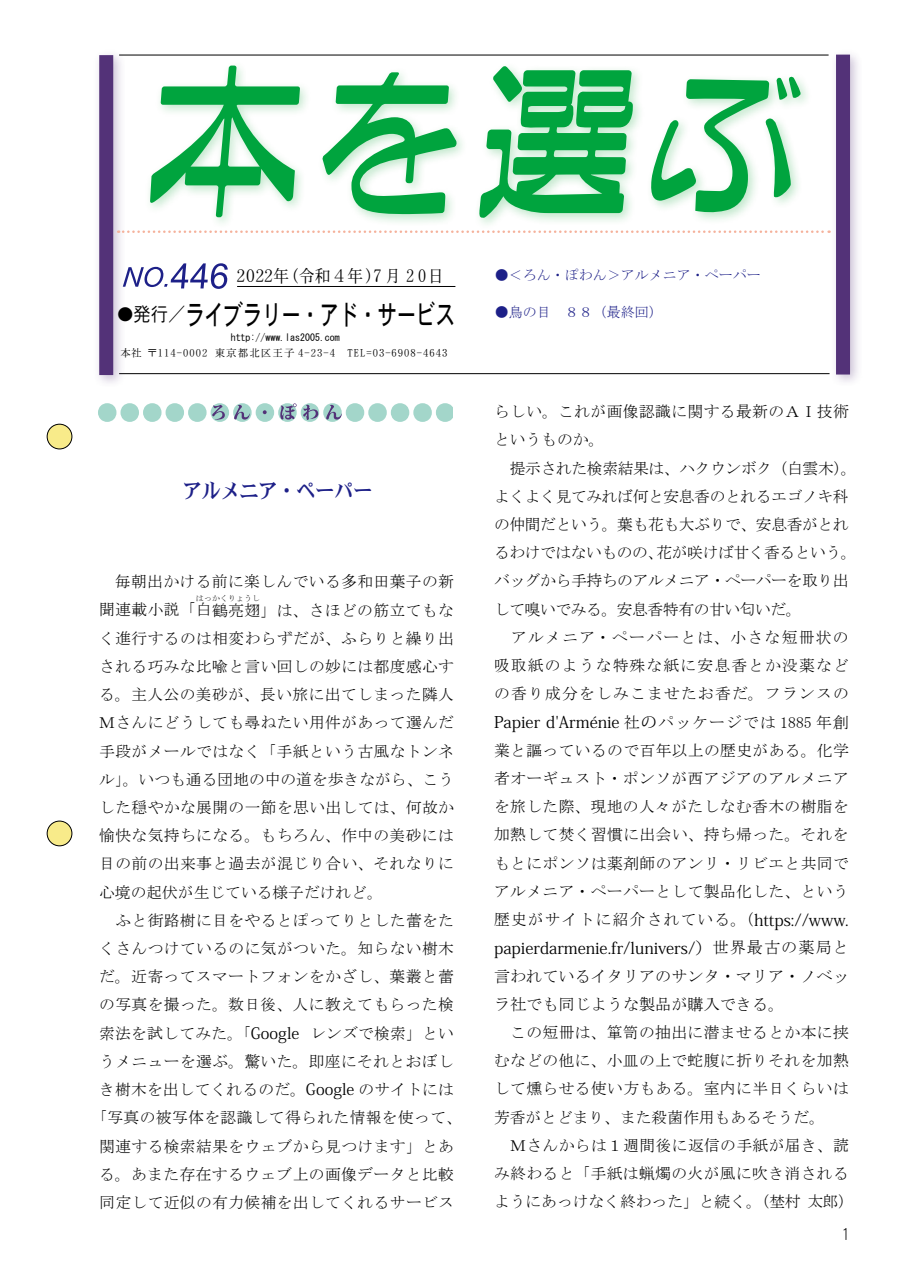
<style>
.page{position:relative;width:903px;height:1275px;background:#fff}
.page>*{position:absolute;margin:0;border:0;box-sizing:border-box;transform-origin:0 0}
.t1{font:28px "DFHS Gothic W5 WIN RKSJ H";letter-spacing:-.02em;color:#000;scale:.7 1}
.t2{font:21px "DFHS Mincho W7 WINP RKSJ H";letter-spacing:-.05em;color:#1d2088;scale:.95 1}
.t3{font:17.5px "DFHS Mincho W3 WIN RKSJ H";color:#000}
.t4{font:16.1px "Koz Min Pro";color:#000}
.t5{font:16.1px/28.2px "MS Mincho";color:#000}
.t6{font:16.1px "DF Maru Gothic Lt WIN RKSJ H";color:#000}
.t7{font:15.75px/28.2px "MS Mincho";letter-spacing:.025em;color:#000}
.t8{font:15.75px/28.2px "MS Mincho";letter-spacing:-.02em;color:#000}
.t9{font:15.75px "MS Mincho";color:#000}
.t10{font:14px "MS Mincho";color:#1d2088}
.t11{font:10.5px "DFHS Mincho W3 WIN RKSJ H";letter-spacing:.1em;color:#000}
.t12{font:9.97px "MS Gothic";color:#000}
.t13{font:7.88px "MS Mincho";letter-spacing:.02em;color:#000}
.s1{font-family:"DFHS Mincho W3 WIN RKSJ H";font-size:15.75px}
.s2{font-family:"DFHS Gothic W3 WING RKSJ H";font-size:19.25px}
.s3{font-family:"Koz Min Pro"}
.s4{font-family:"MS Mincho";font-size:15.75px}
.s5{font-family:"Koz Min Pro";font-size:16.1px}
.s6{font-family:"MS Mincho"}
</style>
<div class="page">
<hr style="left:119px;top:373px;width:710px;height:1px;background:#000">
<hr style="left:237px;top:286px;width:218px;height:1px;background:#000">
<svg style="left:98px;top:403px;width:355px;height:19px"></svg>
<hr style="left:119px;top:55px;width:709px;height:1px;background:#000">
<div style="left:93px;top:49px;width:33px;height:339px;background:#533278;opacity:.3"></div>
<div style="left:99px;top:55px;width:14px;height:320px;background:#533278"></div>
<div style="left:830px;top:48px;width:33px;height:339px;background:#533278;opacity:.3"></div>
<div style="left:836px;top:55px;width:14px;height:319px;background:#533278"></div>
<svg style="left:118px;top:230px;width:711px;height:3px"></svg>
<div style="left:145px;top:60px;width:668px;height:170px;background:#009f2d;opacity:.25"></div>
<svg style="left:150px;top:66px;width:150px;height:151px"></svg>
<svg style="left:322px;top:72px;width:135px;height:142px"></svg>
<svg style="left:479px;top:66px;width:155px;height:152px"></svg>
<svg style="left:649px;top:76px;width:151px;height:138px"></svg>
<div style="left:47px;top:424px;width:25px;height:25px;background:#f8eb8a;border-radius:50%"></div>
<div style="left:47px;top:424px;width:25px;height:25px;border:1px solid #000;border-radius:50%"></div>
<div style="left:47px;top:821px;width:25px;height:25px;background:#f8eb8a;border-radius:50%"></div>
<div style="left:47px;top:821px;width:25px;height:25px;border:1px solid #000;border-radius:50%"></div>
<svg style="left:123px;top:263px;width:105px;height:26px"></svg>
<p class="t3" style="left:237px;top:267px;width:209px">2022年（令和４年）7 月 2 0日</p>
<p class="t10" style="left:495px;top:268px;width:267px">●＜ろん・ぽわん＞アルメニア・ペーパー</p>
<p class="t10" style="left:495px;top:305px;width:169px">●鳥の目　８８（最終回）</p>
<h1 class="t1" style="left:118px;top:301px;width:483px"><span class="s1">●</span><span class="s2">発行／</span>ライブラリー・アド・サービス</h1>
<p class="t11" style="left:121px;top:347px;width:328px">本社 〒114-0002 東京都北区王子 4-23-4　TEL=03-6908-4643</p>
<p class="t12" style="left:231px;top:332px;width:111px">http://www.las2005.com</p>
<h2 class="t2" style="left:182px;top:480px;width:202px">アルメニア・ペーパー</h2>
<p class="t7" style="left:99px;top:567px;width:356px">　毎朝出かける前に楽しんでいる多和田葉子の新聞連載小説「白鶴亮翅」は、さほどの筋立てもな</p>
<p class="t13" style="left:196px;top:594px;width:66px">はっかくりょうし</p>
<p class="t7" style="left:99px;top:624px;width:356px">く進行するのは相変わらずだが、ふらりと繰り出</p>
<p class="t7" style="left:99px;top:652px;width:356px">される巧みな比喩と言い回しの妙には都度感心す</p>
<p class="t7" style="left:99px;top:680px;width:356px">る。主人公の美砂が、長い旅に出てしまった隣人</p>
<p class="t7" style="left:99px;top:709px;width:356px">Ｍさんにどうしても尋ねたい用件があって選んだ</p>
<p class="t7" style="left:99px;top:737px;width:356px">手段がメールではなく「手紙という古風なトンネ</p>
<p class="t9" style="left:99px;top:771px;width:356px">ル」。いつも通る団地の中の道を歩きながら、こう</p>
<p class="t7" style="left:99px;top:793px;width:356px">した穏やかな展開の一節を思い出しては、何故か</p>
<p class="t7" style="left:99px;top:821px;width:356px">愉快な気持ちになる。もちろん、作中の美砂には</p>
<p class="t7" style="left:99px;top:850px;width:356px">目の前の出来事と過去が混じり合い、それなりに</p>
<p class="t9" style="left:99px;top:884px;width:285px">心境の起伏が生じている様子だけれど。</p>
<p class="t7" style="left:99px;top:906px;width:356px">　ふと街路樹に目をやるとぽってりとした蕾をた</p>
<p class="t7" style="left:99px;top:934px;width:356px">くさんつけているのに気がついた。知らない樹木</p>
<p class="t7" style="left:99px;top:962px;width:356px">だ。近寄ってスマートフォンをかざし、葉叢と蕾</p>
<p class="t7" style="left:99px;top:991px;width:356px">の写真を撮った。数日後、人に教えてもらった検</p>
<p class="t7" style="left:99px;top:1019px;width:356px">索法を試してみた。「<span class="s3">Google</span> レンズで検索」とい</p>
<p class="t7" style="left:99px;top:1047px;width:356px">うメニューを選ぶ。驚いた。即座にそれとおぼし</p>
<p class="t7" style="left:99px;top:1075px;width:356px">き樹木を出してくれるのだ。<span class="s3">Google</span> のサイトには</p>
<p class="t7" style="left:91px;top:1103px;width:372px">「写真の被写体を認識して得られた情報を使って、</p>
<p class="t7" style="left:99px;top:1132px;width:356px">関連する検索結果をウェブから見つけます」とあ</p>
<p class="t7" style="left:99px;top:1160px;width:356px">る。あまた存在するウェブ上の画像データと比較</p>
<p class="t7" style="left:99px;top:1188px;width:356px">同定して近似の有力候補を出してくれるサービス</p>
<p class="t8" style="left:494px;top:397px;width:364px">らしい。これが画像認識に関する最新のＡＩ技術というものか。<br>　提示された検索結果は、ハクウンボク（白雲木）。よくよく見てみれば何と安息香のとれるエゴノキ科の仲間だという。葉も花も大ぶりで、安息香がとれるわけではないものの、花が咲けば甘く香るという。バッグから手持ちのアルメニア・ペーパーを取り出して嗅いでみる。安息香特有の甘い匂いだ。<br>　アルメニア・ペーパーとは、小さな短冊状の吸取紙のような特殊な紙に安息香とか没薬などの香り成分をしみこませたお香だ。フランスの</p>
<p class="t4" style="left:494px;top:711px;width:356px">Papier d'Arménie <span class="s4">社</span>の<span class="s4">パッケージでは 1885 年創</span></p>
<p class="t7" style="left:494px;top:736px;width:356px;text-align:justify">業と謳っているので百年以上の歴史がある。化学者オーギュスト・ポンソが西アジアのアルメニアを旅した際、現地の人々がたしなむ香木の樹脂を加熱して焚く習慣に出会い、持ち帰った。それをもとにポンソは薬剤師のアンリ・リビエと共同でアルメニア・ペーパーとして製品化した、という歴史がサイトに紹介されている。（<span class="s5">https://www.</span></p>
<p class="t4" style="left:494px;top:936px;width:356px">papierdarmenie.fr/lunivers/）<span class="s6">世界最古の薬局と</span></p>
<p class="t5" style="left:494px;top:962px;width:356px">言われているイタリアのサンタ・マリア・ノベッラ社でも同じような製品が購入できる。</p>
<p class="t7" style="left:494px;top:1018px;width:361px">　この短冊は、箪笥の抽出に潜ませるとか本に挟むなどの他に、小皿の上で蛇腹に折りそれを加熱して燻らせる使い方もある。室内に半日くらいは芳香がとどまり、また殺菌作用もあるそうだ。<br>　Ｍさんからは１週間後に返信の手紙が届き、読み終わると「手紙は蝋燭の火が風に吹き消されるようにあっけなく終わった」と続く。（埜村 太郎）</p>
<p class="t6" style="left:842px;top:1226px;width:10px">1</p>
</div>
